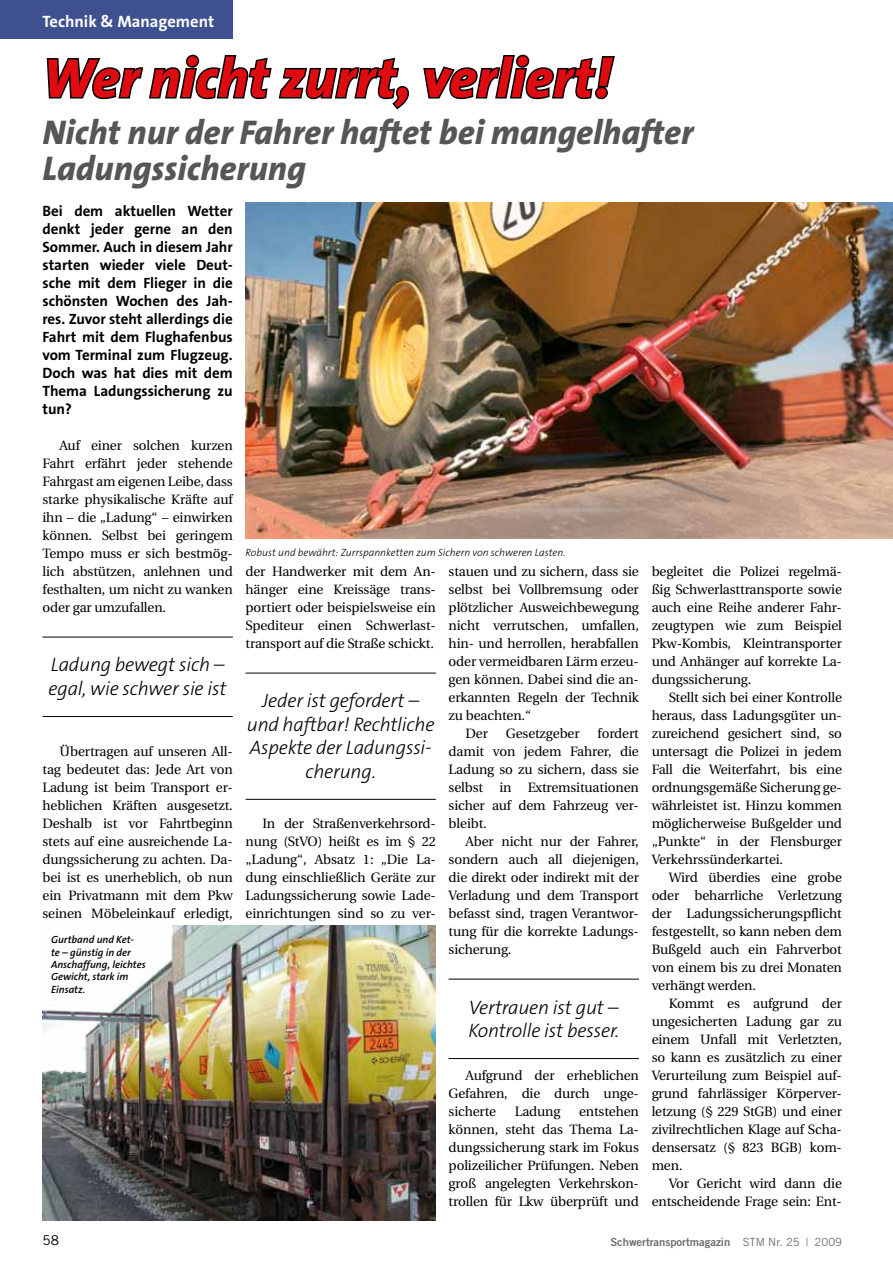
<style>
.page{position:relative;width:893px;height:1263px;background:#fff}
.page>*{position:absolute;margin:0;border:0;box-sizing:border-box;transform-origin:0 0}
.t1{font:italic 800 55.5px "The Sans B8";color:#de0b10}
.t2{font:italic 800 34.5px/36px "The Sans B8";color:#565655}
.t3{font:italic 300 19.5px/23.4px "The Sans B3";letter-spacing:-.01em;color:#000}
.t4{font:700 16.5px "The Sans B7";color:#fff}
.t5{font:700 15px/18px "The Sans B7";letter-spacing:-.005em;color:#000;text-align:justify}
.t6{font:13.5px/18px "Utopia";letter-spacing:-.01em;color:#000;text-align:justify}
.t7{font:13.5px "Trade Gothic";color:#000}
.t8{font:11.25px "Trade Gothic Bold Two";color:#6e6e6e}
.t9{font:italic 600 10.5px/12.3px "The Sans B6";color:#000}
.t10{font:italic 300 10.5px "The Sans B3";color:#000}
.s1{font-family:"Trade Gothic"}
</style>
<div class="page">
<div style="left:0;top:0;width:233px;height:39px;background:#3e5090"></div>
<svg style="left:46px;top:54px;width:364px;height:56px"></svg>
<svg style="left:423px;top:54px;width:192px;height:46px"></svg>
<hr style="left:43px;top:637px;width:190px;height:1px;background:#000">
<hr style="left:43px;top:716px;width:190px;height:1px;background:#000">
<hr style="left:246px;top:673px;width:190px;height:1px;background:#000">
<hr style="left:246px;top:799px;width:190px;height:1px;background:#000">
<hr style="left:449px;top:979px;width:190px;height:1px;background:#000">
<hr style="left:449px;top:1058px;width:190px;height:1px;background:#000">
<img style="left:246px;top:203px;width:647px;height:336px">
<img style="left:43px;top:925px;width:393px;height:295px">
<p class="t4" style="left:43px;top:13px;width:173px">Technik &amp; Management</p>
<h1 class="t1" style="left:43px;top:49px;width:570px">Wer nicht zurrt, verliert!</h1>
<h2 class="t2" style="left:43px;top:115px;width:652px">Nicht nur der Fahrer haftet bei mangelhafter<br>Ladungssicherung</h2>
<p class="t5" style="left:43px;top:202px;width:192px">Bei dem aktuellen Wetter denkt jeder gerne an den Sommer. Auch in diesem Jahr starten wieder viele Deut&shy;sche mit dem Flieger in die schönsten Wochen des Jah&shy;res. Zuvor steht allerdings die Fahrt mit dem Flughafenbus vom Terminal zum Flugzeug.<br>Doch was hat dies mit dem Thema Ladungssicherung zu tun?</p>
<p class="t6" style="left:43px;top:437px;width:192px;text-indent:17px">Auf einer solchen kurzen Fahrt erfährt jeder stehende Fahrgast am eigenen Leibe, dass starke physikalische Kräfte auf ihn – die „Ladung“ – einwirken können. Selbst bei geringem Tempo muss er sich bestmög&shy;lich abstützen, anlehnen und festhalten, um nicht zu wanken oder gar umzufallen.</p>
<p class="t10" style="left:246px;top:546px;width:322px">Robust und bewährt: Zurrspannketten zum Sichern von schweren Lasten.</p>
<p class="t6" style="left:652px;top:563px;width:192px">begleitet die Polizei regelmä&shy;ßig Schwerlasttransporte sowie auch eine Reihe anderer Fahr&shy;zeugtypen wie zum Beispiel Pkw-Kombis, Kleintransporter und Anhänger auf korrekte La&shy;dungssicherung.</p>
<p class="t6" style="left:652px;top:689px;width:192px;text-indent:17px">Stellt sich bei einer Kontrolle heraus, dass Ladungsgüter un&shy;zureichend gesichert sind, so untersagt die Polizei in jedem Fall die Weiterfahrt, bis eine ordnungsgemäße Sicherung ge&shy;währleistet ist. Hinzu kommen möglicherweise Bußgelder und „Punkte“ in der Flensburger Verkehrssünderkartei.</p>
<p class="t6" style="left:652px;top:869px;width:192px;text-indent:17px">Wird überdies eine grobe oder beharrliche Verletzung der Ladungssicherungspflicht festgestellt, so kann neben dem Bußgeld auch ein Fahrverbot von einem bis zu drei Monaten verhängt werden.</p>
<p class="t6" style="left:652px;top:995px;width:192px;text-indent:17px">Kommt es aufgrund der ungesicherten Ladung gar zu einem Unfall mit Verletzten, so kann es zusätzlich zu einer Verurteilung zum Beispiel auf&shy;grund fahrlässiger Körperver&shy;letzung (§ 229 StGB) und einer zivilrechtlichen Klage auf Scha&shy;densersatz (§ 823 BGB) kom&shy;men.</p>
<p class="t6" style="left:652px;top:1174px;width:192px;text-align:right">Vor Gericht wird dann die entscheidende Frage sein: Ent-</p>
<p class="t6" style="left:246px;top:563px;width:192px">der Handwerker mit dem An&shy;hänger eine Kreissäge trans&shy;portiert oder beispielsweise ein Spediteur einen Schwerlast&shy;transport auf die Straße schickt.</p>
<p class="t6" style="left:449px;top:563px;width:192px">stauen und zu sichern, dass sie</p>
<p class="t6" style="left:449px;top:581px;width:192px">selbst bei Vollbremsung oder</p>
<p class="t6" style="left:449px;top:599px;width:192px">plötzlicher Ausweichbewegung</p>
<p class="t6" style="left:449px;top:617px;width:192px">nicht verrutschen, umfallen,</p>
<p class="t6" style="left:449px;top:635px;width:192px">hin- und herrollen, herabfallen</p>
<p class="t6" style="left:449px;top:653px;width:192px">oder vermeidbaren Lärm erzeu-</p>
<p class="t6" style="left:449px;top:671px;width:192px">gen können. Dabei sind die an-</p>
<p class="t6" style="left:449px;top:689px;width:192px">erkannten Regeln der Technik</p>
<p class="t6" style="left:449px;top:707px;width:84px">zu beachten.“</p>
<p class="t6" style="left:466px;top:725px;width:24px">Der</p>
<p class="t6" style="left:506px;top:725px;width:75px">Gesetzgeber</p>
<h3 class="t3" style="left:49px;top:654px;width:179px">Ladung bewegt sich – egal, wie schwer sie ist</h3>
<h3 class="t3" style="left:247px;top:690px;width:189px;text-align:center">Jeder ist gefordert – und haftbar! Rechtliche<br>Aspekte der Ladungssi&shy;cherung.</h3>
<p class="t6" style="left:246px;top:815px;width:192px;text-indent:17px">In der Straßenverkehrsord&shy;nung (StVO) heißt es im § 22 „Ladung“, Absatz 1: „Die La&shy;dung einschließlich Geräte zur Ladungssicherung sowie Lade&shy;einrichtungen sind so zu ver-</p>
<p class="t6" style="left:449px;top:725px;width:192px;text-indent:149px">fordert damit von jedem Fahrer, die Ladung so zu sichern, dass sie selbst in Extremsituationen sicher auf dem Fahrzeug ver&shy;bleibt.</p>
<p class="t6" style="left:449px;top:833px;width:192px;text-indent:17px">Aber nicht nur der Fahrer, sondern auch all diejenigen, die direkt oder indirekt mit der Verladung und dem Transport befasst sind, tragen Verantwor&shy;tung für die korrekte Ladungs&shy;sicherung.</p>
<p class="t6" style="left:43px;top:743px;width:192px;text-indent:17px">Übertragen auf unseren All&shy;tag bedeutet das: Jede Art von Ladung ist beim Transport er&shy;heblichen Kräften ausgesetzt.<br>Deshalb ist vor Fahrtbeginn stets auf eine ausreichende La&shy;dungssicherung zu achten. Da&shy;bei ist es unerheblich, ob nun ein Privatmann mit dem Pkw seinen Möbeleinkauf erledigt,</p>
<p class="t9" style="left:51px;top:934px;width:96px">Gurtband und Ket-<br>te – günstig in der<br>Anschaffung, leichtes<br>Gewicht, stark im<br>Einsatz.</p>
<h3 class="t3" style="left:468px;top:996px;width:152px">Vertrauen ist gut –<br>Kontrolle ist besser.</h3>
<p class="t6" style="left:449px;top:1067px;width:192px;text-indent:17px">Aufgrund der erheblichen Gefahren, die durch unge&shy;sicherte</p>
<p class="t6" style="left:449px;top:1103px;width:192px;text-indent:130px">entstehen können, steht das Thema La&shy;dungssicherung stark im Fokus polizeilicher Prüfungen. Neben groß angelegten Verkehrskon&shy;trollen für Lkw überprüft und</p>
<p class="t6" style="left:515px;top:1103px;width:47px">Ladung</p>
<p class="t7" style="left:43px;top:1232px;width:18px">58</p>
<p class="t8" style="left:610px;top:1235px;width:233px">Schwertransportmagazin <span class="s1">STM Nr. 25 | 2009</span></p>
</div>
